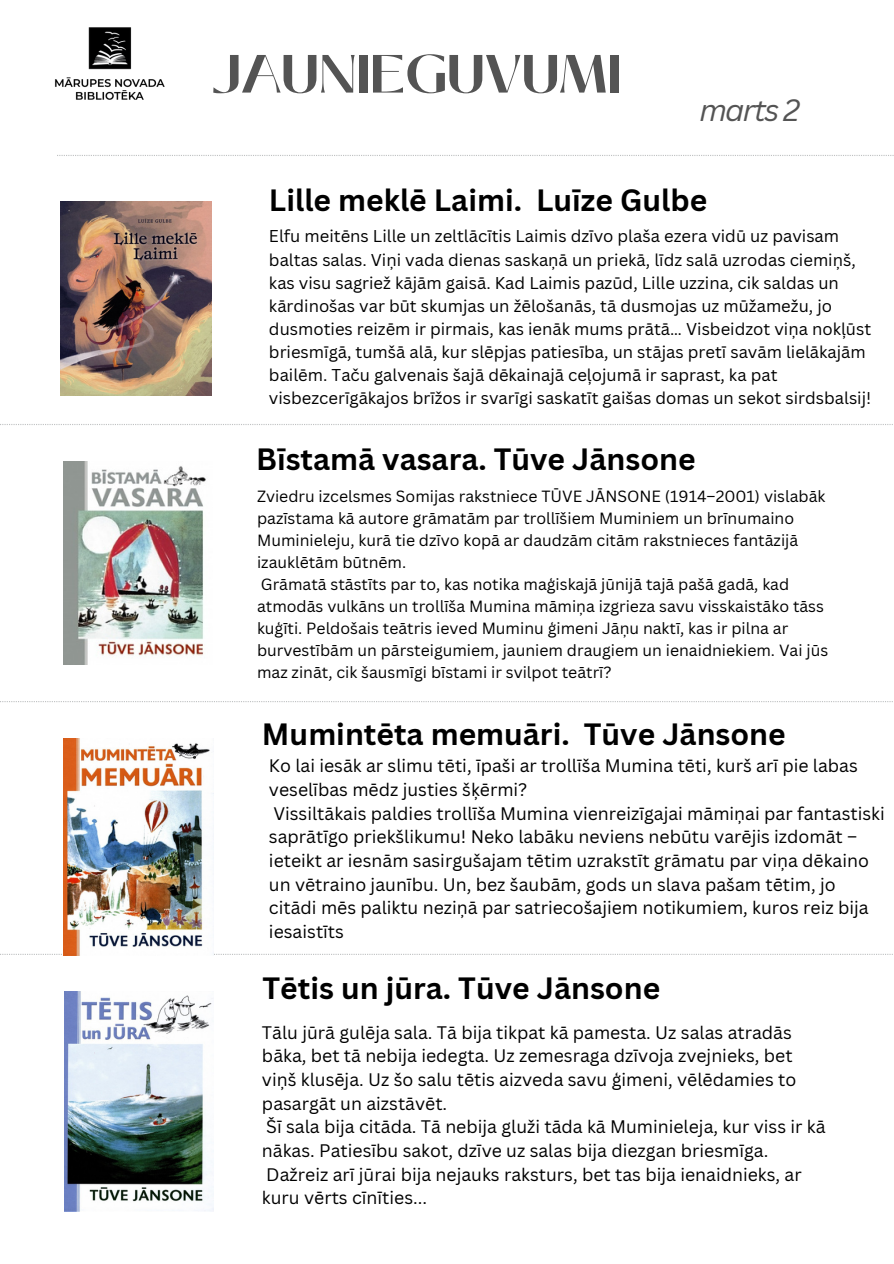
<style>
.page{position:relative;width:894px;height:1264px;background:#fff}
.page>*{position:absolute;margin:0;border:0;box-sizing:border-box;transform-origin:0 0}
.t1{font:700 53.55px "Black Mango";color:#545454}
.t2{font:700 30px "Canva Sans";color:#000}
.t3{font:italic 30px "Canva Sans";letter-spacing:-.055em;color:#545454}
.t4{font:17.7px/23.7px "Canva Sans";color:#000}
.t5{font:16.65px/23.1px "Canva Sans";color:#000}
.t6{font:15.75px/22px "Canva Sans";color:#000}
</style>
<div class="page">
<svg style="left:57px;top:155px;width:836px;height:1px"></svg>
<svg style="left:0;top:701px;width:892px;height:1px"></svg>
<svg style="left:0;top:953px;width:886px;height:1px"></svg>
<svg style="left:0;top:424px;width:892px;height:1px"></svg>
<img style="left:54px;top:27px;width:111px;height:73px">
<img style="left:60px;top:201px;width:151px;height:195px">
<img style="left:64px;top:461px;width:142px;height:204px">
<img style="left:64px;top:738px;width:149px;height:217px">
<img style="left:65px;top:991px;width:148px;height:220px">
<h1 class="t1" style="left:212px;top:34px;width:411px">JAUNIEGUVUMI</h1>
<h2 class="t3" style="left:699px;top:89px;width:102px">marts 2</h2>
<h2 class="t2" style="left:269px;top:179px;width:439px">Lille meklē Laimi. Luīze Gulbe</h2>
<p class="t5" style="left:269px;top:224px;width:603px">Elfu meitēns Lille un zeltlācītis Laimis dzīvo plaša ezera vidū uz pavisam baltas salas. Viņi vada dienas saskaņā un priekā, līdz salā uzrodas ciemiņš, kas visu sagriež kājām gaisā. Kad Laimis pazūd, Lille uzzina, cik saldas un kārdinošas var būt skumjas un žēlošanās, tā dusmojas uz mūžamežu, jo dusmoties reizēm ir pirmais, kas ienāk mums prātā… Visbeidzot viņa nokļūst briesmīgā, tumšā alā, kur slēpjas patiesība, un stājas pretī savām lielākajām bailēm. Taču galvenais šajā dēkainajā ceļojumā ir saprast, ka pat visbezcerīgākajos brīžos ir svarīgi saskatīt gaišas domas un sekot sirdsbalsij!</p>
<h2 class="t2" style="left:256px;top:438px;width:441px">Bīstamā vasara. Tūve Jānsone</h2>
<p class="t6" style="left:257px;top:485px;width:572px">Zviedru izcelsmes Somijas rakstniece TŪVE JĀNSONE (1914–2001) vislabāk pazīstama kā autore grāmatām par trollīšiem Muminiem un brīnumaino Muminieleju, kurā tie dzīvo kopā ar daudzām citām rakstnieces fantāzijā izauklētām būtnēm.<br>Grāmatā stāstīts par to, kas notika maģiskajā jūnijā tajā pašā gadā, kad atmodās vulkāns un trollīša Mumina māmiņa izgrieza savu visskaistāko tāss kuģīti. Peldošais teātris ieved Muminu ģimeni Jāņu naktī, kas ir pilna ar burvestībām un pārsteigumiem, jauniem draugiem un ienaidniekiem. Vai jūs maz zināt, cik šausmīgi bīstami ir svilpot teātrī?</p>
<h2 class="t2" style="left:262px;top:712px;width:525px">Mumintēta memuāri. Tūve Jānsone</h2>
<p class="t4" style="left:269px;top:753px;width:617px">Ko lai iesāk ar slimu tēti, īpaši ar trollīša Mumina tēti, kurš arī pie labas veselības mēdz justies šķērmi?<br>Vissiltākais paldies trollīša Mumina vienreizīgajai māmiņai par fantastiski saprātīgo priekšlikumu! Neko labāku neviens nebūtu varējis izdomāt – ieteikt ar iesnām sasirgušajam tētim uzrakstīt grāmatu par viņa dēkaino un vētraino jaunību. Un, bez šaubām, gods un slava pašam tētim, jo citādi mēs paliktu neziņā par satriecošajiem notikumiem, kuros reiz bija iesaistīts</p>
<h2 class="t2" style="left:262px;top:966px;width:399px">Tētis un jūra. Tūve Jānsone</h2>
<p class="t4" style="left:262px;top:1019px;width:565px">Tālu jūrā gulēja sala. Tā bija tikpat kā pamesta. Uz salas atradās bāka, bet tā nebija iedegta. Uz zemesraga dzīvoja zvejnieks, bet viņš klusēja. Uz šo salu tētis aizveda savu ģimeni, vēlēdamies to pasargāt un aizstāvēt.<br>Šī sala bija citāda. Tā nebija gluži tāda kā Muminieleja, kur viss ir kā nākas. Patiesību sakot, dzīve uz salas bija diezgan briesmīga.<br>Dažreiz arī jūrai bija nejauks raksturs, bet tas bija ienaidnieks, ar kuru vērts cīnīties...</p>
</div>
